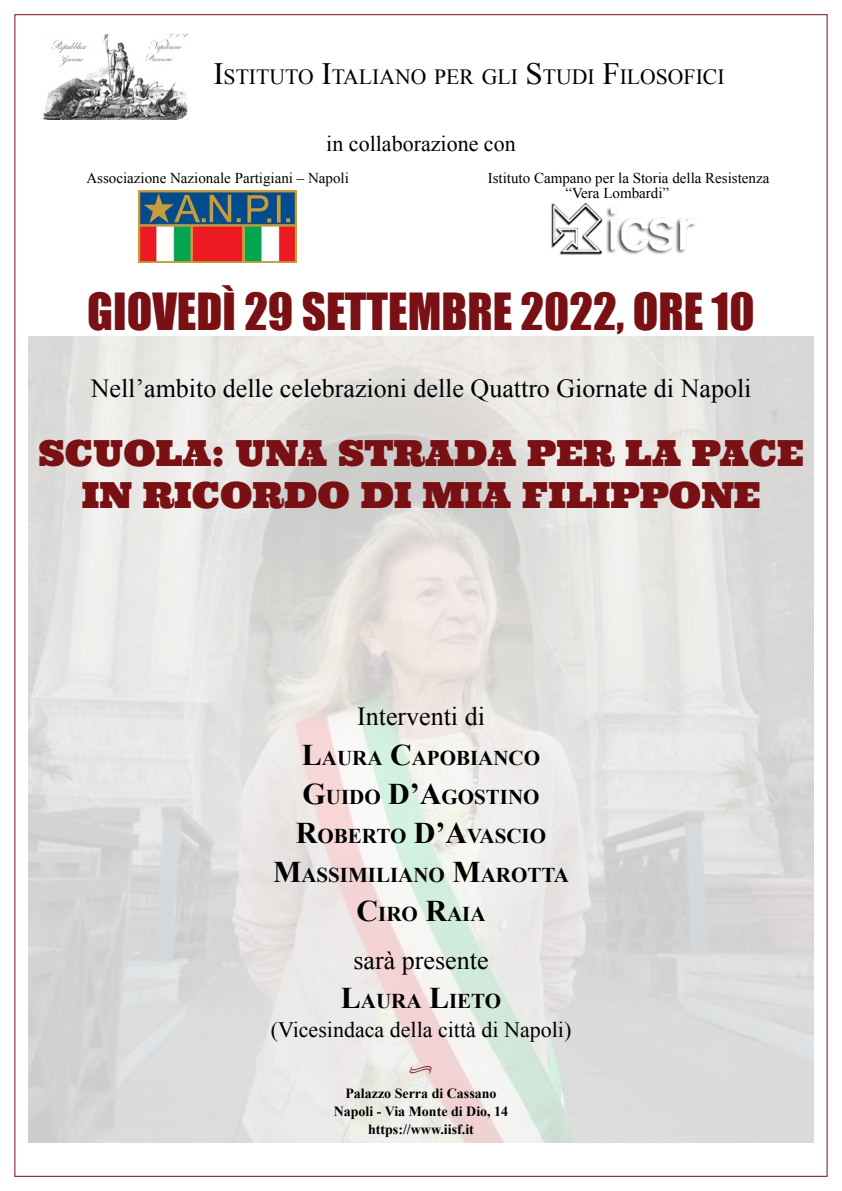
<style>
.page{position:relative;width:842px;height:1191px;background:#fff}
.page>*{position:absolute;margin:0;border:0;box-sizing:border-box;transform-origin:0 0}
.t1{font:47px "Impact";color:#791014}
.t2{font:36px/42px "Ultra";color:#791014;text-align:center}
.t3{font:26px "Times New Roman";color:#000}
.t4{font:22px "Times New Roman";color:#000}
.t5{font:21.7px "Times New Roman";color:#000}
.t6{font:700 21px/39px "Times New Roman";color:#000;text-align:center}
.t7{font:15px/15px "Times New Roman";color:#000}
.t8{font:14.9px "Minion Pro";color:#791014}
.t9{font:700 14px/18px "Times New Roman";color:#000;text-align:center}
.s1{font-size:31px}
.s2{font-size:30px}
</style>
<div class="page">
<img style="left:44px;top:34px;width:145px;height:86px">
<img style="left:138px;top:191px;width:159px;height:71px">
<img style="left:551px;top:202px;width:145px;height:53px">
<h3 class="t5" style="left:213px;top:62px;width:512px"><span class="s1">I</span>STITUTO <span class="s1">I</span>TALIANO PER GLI <span class="s1">S</span> TUDI <span class="s1">F</span>ILOSOFICI</h3>
<h3 class="t4" style="left:326px;top:128px;width:191px">in collaborazione con</h3>
<p class="t7" style="left:86px;top:170px;width:264px">Associazione Nazionale Partigiani – Napoli</p>
<p class="t7" style="left:565px;top:170px;width:205px;text-indent:-78px">Istituto Campano per la Storia della Resistenza “Vera Lombardi”</p>
<h1 class="t1" style="left:87px;top:275px;width:669px">GIOVEDÌ 29 SETTEMBRE 2022, ORE 10</h1>
<h3 class="t3" style="left:91px;top:371px;width:662px">Nell’ambito delle celebrazioni delle Quattro Giornate di Napoli</h3>
<h2 class="t2" style="left:38px;top:432px;width:766px">SCUOLA: UNA STRADA PER LA PACE<br>IN RICORDO DI MIA FILIPPONE</h2>
<h3 class="t3" style="left:357px;top:699px;width:129px">Interventi di</h3>
<h3 class="t6" style="left:273px;top:737px;width:297px"><span class="s2">L</span>AURA <span class="s2">C</span>APOBIANCO<br><span class="s2">G</span>UIDO <span class="s2">D’A</span>GOSTINO<br><span class="s2">R</span>OBERTO <span class="s2">D’A</span>VASCIO<br><span class="s2">M</span>ASSIMILIANO <span class="s2">M</span>AROTTA<br><span class="s2">C</span>IRO <span class="s2">R</span>AIA</h3>
<h3 class="t3" style="left:353px;top:942px;width:136px">sarà presente</h3>
<h3 class="t6" style="left:341px;top:980px;width:162px"><span class="s2">L</span>AURA <span class="s2">L</span>IETO</h3>
<h3 class="t4" style="left:271px;top:1014px;width:302px">(Vicesindaca della città di Napoli)</h3>
<p class="t8" style="left:409px;top:1057px;width:25px">•</p>
<p class="t9" style="left:334px;top:1083px;width:176px">Palazzo Serra di Cassano<br>Napoli - Via Monte di Dio, 14 https://www.iisf.it</p>
</div>
